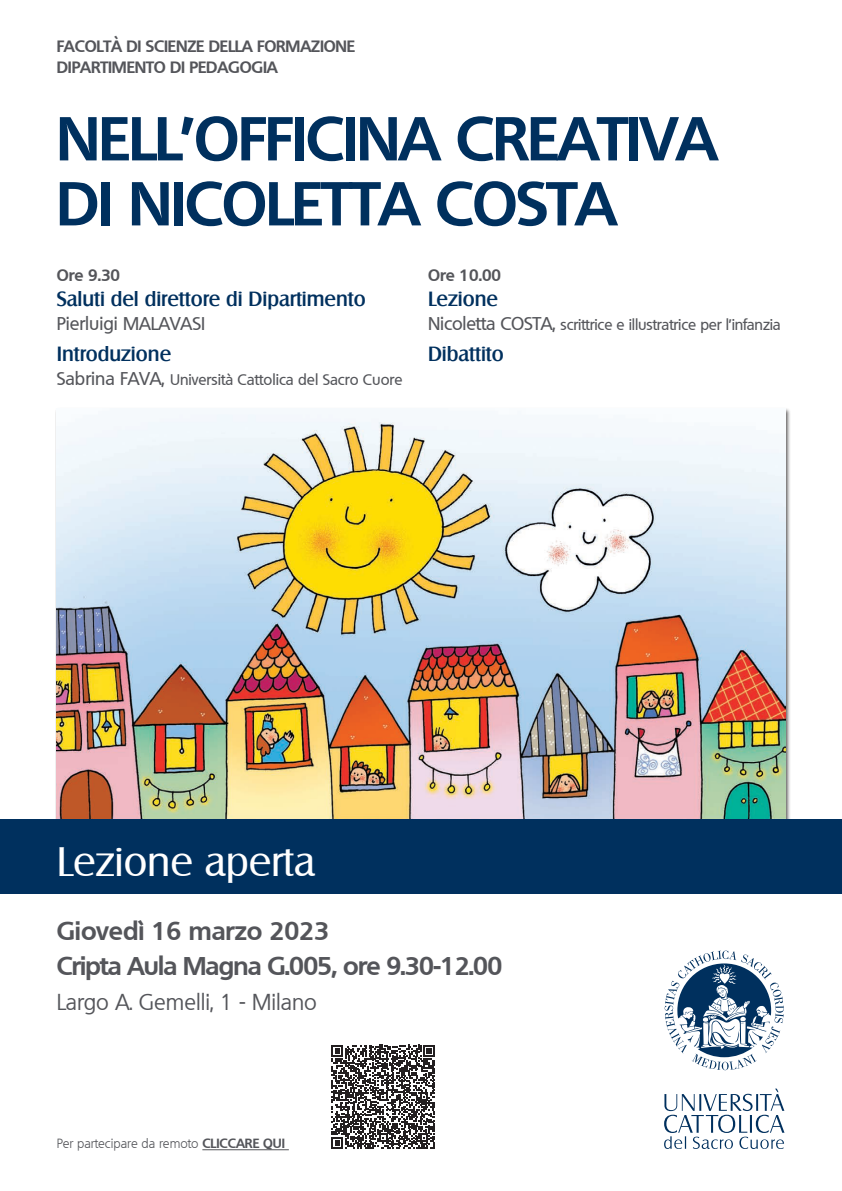
<style>
.page{position:relative;width:842px;height:1191px;background:#fff}
.page>*{position:absolute;margin:0;border:0;box-sizing:border-box;transform-origin:0 0}
.Titolo{font:700 60px/65px "Quebec";letter-spacing:-.015em;color:#00305e}
.Evento{font:40px "Salzburg";color:#fff}
.Aula-ora{font:700 25px "Quebec";letter-spacing:-.03em;color:#54555a}
.Data{font:700 25px "Quebec";color:#54555a}
.Luogo{font:22px "Quebec";color:#54555a}
.Titolo_3{font:500 20px "Salzburg";color:#00305e}
.professore{font:500 18px "Quebec";color:#54555a}
.Uni{font:700 16px "Quebec";letter-spacing:-.01em;color:#54555a}
.ora{font:700 16px "Quebec";color:#54555a}
.professore-2{font:500 15px "Quebec";letter-spacing:-.01em;color:#54555a}
.info{font:300 13px "Quebec";color:#54555a}
.s1{font-size:18px}
.s2{font-weight:700}
</style>
<div class="page">
<img style="left:57px;top:414px;width:728px;height:405px">
<div style="left:0;top:819px;width:842px;height:75px;background:#00305e"></div>
<hr style="left:202px;top:1149px;width:87px;height:1px;background:#54555a">
<svg style="left:664px;top:950px;width:120px;height:120px"></svg>
<svg style="left:664px;top:1088px;width:120px;height:61px"></svg>
<svg style="left:331px;top:1044px;width:104px;height:104px"></svg>
<p class="Uni" style="left:57px;top:35px;width:300px">FACOLTÀ DI SCIENZE DELLA FORMAZIONE</p>
<p class="Uni" style="left:57px;top:56px;width:223px">DIPARTIMENTO DI PEDAGOGIA</p>
<p class="Titolo" style="left:57px;top:105px;width:662px">NELL’OFFICINA CREATIVA<br>DI NICOLETTA COSTA</p>
<p class="ora" style="left:57px;top:264px;width:65px">Ore 9.30</p>
<p class="Titolo_3" style="left:57px;top:286px;width:311px">Saluti del direttore di Dipartimento</p>
<p class="professore" style="left:57px;top:312px;width:150px">Pierluigi MALAVASI</p>
<p class="Titolo_3" style="left:57px;top:341px;width:116px">Introduzione</p>
<p class="professore-2" style="left:57px;top:370px;width:347px"><span class="s1">Sabrina FAVA,</span> Università Cattolica del Sacro Cuore</p>
<p class="ora" style="left:428px;top:264px;width:74px">Ore 10.00</p>
<p class="Titolo_3" style="left:428px;top:286px;width:71px">Lezione</p>
<p class="professore-2" style="left:428px;top:315px;width:354px"><span class="s1">Nicoletta COSTA,</span> scrittrice e illustratrice per l’infanzia</p>
<p class="Titolo_3" style="left:428px;top:341px;width:77px">Dibattito</p>
<p class="Evento" style="left:57px;top:837px;width:260px">Lezione aperta</p>
<p class="Data" style="left:57px;top:914px;width:274px">Giovedì 16 marzo 2023</p>
<p class="Aula-ora" style="left:57px;top:949px;width:447px">Cripta Aula Magna G.005, ore 9.30-12.00</p>
<p class="Luogo" style="left:57px;top:988px;width:262px">Largo A. Gemelli, 1 - Milano</p>
<p class="info" style="left:57px;top:1135px;width:230px">Per partecipare da remoto <span class="s2">CLICCARE QUI</span></p>
</div>
